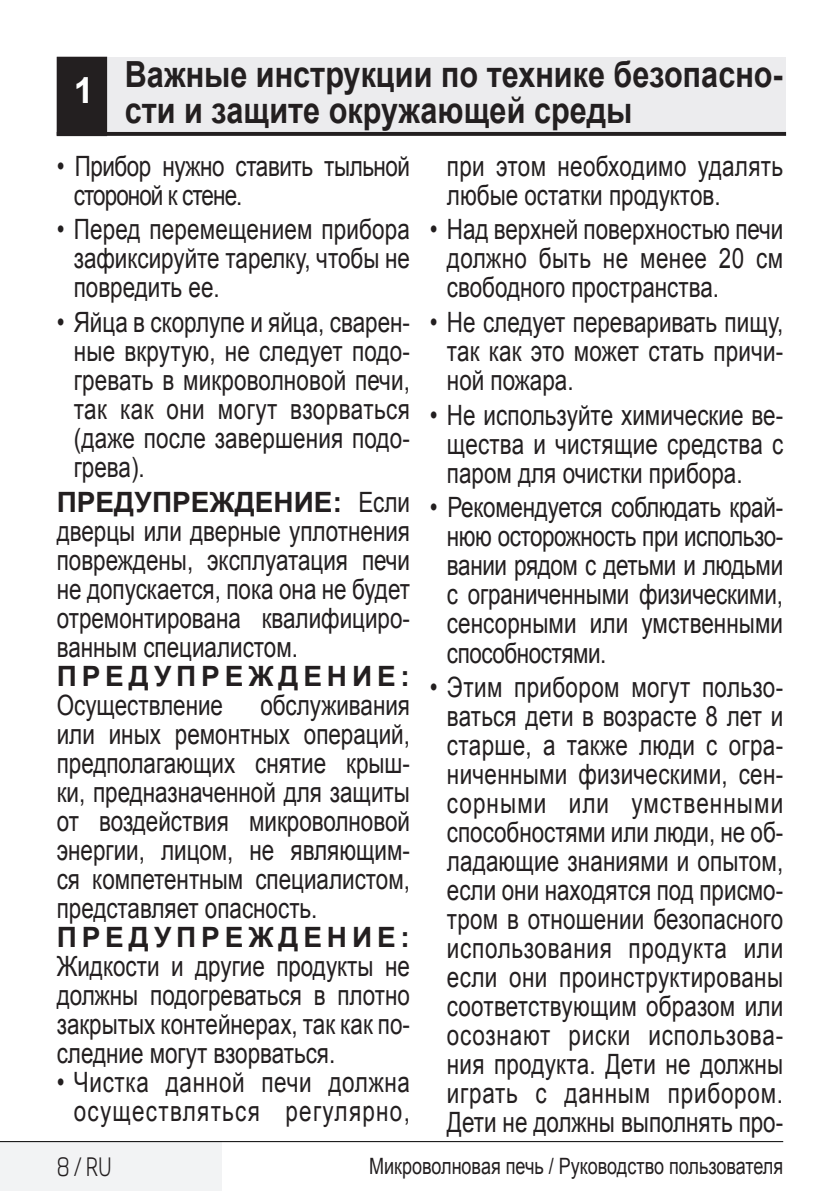
<style>
.page{position:relative;width:840px;height:1191px;background:#fff}
.page>*{position:absolute;margin:0;border:0;box-sizing:border-box;transform-origin:0 0}
.Unite_Baslik_Guvenli{font:700 36px/36px "Arial";color:#231f20;scale:.85 1}
.Guvenlik_Giris_Parag{font:28px/29px "Arial";color:#231f20;text-align:justify;scale:.8 1}
.Guvenlik_Giris_Parag-2{font:28px/29px "Arial";letter-spacing:.05em;color:#231f20;text-align:right;scale:.8 1}
.Guvenlik_Giris_Parag-3{font:28px/29px "Arial";letter-spacing:-.02em;color:#231f20;scale:.8 1}
.Guvenlik_Giris_Parag-4{font:700 28px/29px "Arial";letter-spacing:.175em;color:#231f20}
.t1{font:300 25px "Soho Gothic Pro";color:#231f20;scale:.8 1}
.t2{font:22.4px "Arial";color:#231f20;scale:.8 1}
.s1{color:#fff}
.s2{font-weight:700}
.s3{font-weight:400}
</style>
<div class="page">
<div style="left:0;top:1141px;width:221px;height:50px;background:#f2f3f4"></div>
<hr style="left:0;top:1141px;width:782px;height:1px;background:#000">
<div style="left:57px;top:57px;width:728px;height:77px;background:#ececee"></div>
<hr style="left:57px;top:132px;width:728px;height:3px;background:#231f20">
<div style="left:58px;top:58px;width:48px;height:77px;background:#231f20"></div>
<div style="left:57px;top:57px;width:50px;height:79px;border:2px solid #231f20"></div>
<p class="Unite_Baslik_Guvenli" style="left:125px;top:58px;width:775px;text-indent:-51px"><span class="s1">1</span> Важные инструкции по технике безопасно&shy;сти и защите окружающей среды</p>
<p class="Guvenlik_Giris_Parag-3" style="left:74px;top:152px;width:421px;text-indent:-17px">• Прибор нужно ставить тыльной стороной к стене.</p>
<p class="Guvenlik_Giris_Parag" style="left:74px;top:215px;width:421px;text-indent:-17px">• Перед перемещением прибора зафиксируйте тарелку, чтобы не повредить ее.</p>
<p class="Guvenlik_Giris_Parag" style="left:74px;top:308px;width:421px;text-indent:-17px">• Яйца в скорлупе и яйца, сварен&shy;ные вкрутую, не следует подо&shy;гревать в микроволновой печи, так как они могут взорваться (даже после завершения подо&shy;грева).</p>
<p class="Guvenlik_Giris_Parag" style="left:57px;top:488px;width:443px"><span class="s2">ПРЕДУПРЕЖДЕНИЕ:</span> Если дверцы или дверные уплотнения повреждены, эксплуатация печи не допускается, пока она не будет отремонтирована квалифициро&shy;ванным специалистом.</p>
<p class="Guvenlik_Giris_Parag-4" style="left:57px;top:662px;width:354px">ПРЕДУПРЕЖДЕНИЕ:<br><span class="s3">Осуществление</span></p>
<p class="Guvenlik_Giris_Parag" style="left:57px;top:691px;width:443px;text-indent:204px">обслуживания или иных ремонтных операций, предполагающих снятие крыш&shy;ки, предназначенной для защиты от воздействия микроволновой энергии, лицом, не являющим&shy;ся компетентным специалистом, представляет опасность.</p>
<p class="Guvenlik_Giris_Parag" style="left:57px;top:923px;width:443px"><span class="s2">ПРЕДУПРЕЖДЕНИЕ:<br></span>Жидкости и другие продукты не должны подогреваться в плотно закрытых контейнерах, так как по&shy;следние могут взорваться.</p>
<p class="Guvenlik_Giris_Parag-2" style="left:57px;top:1068px;width:443px">• Чистка данной печи должна осуществляться регулярно,</p>
<p class="Guvenlik_Giris_Parag" style="left:446px;top:152px;width:421px">при этом необходимо удалять любые остатки продуктов.</p>
<p class="Guvenlik_Giris_Parag" style="left:446px;top:215px;width:421px;text-indent:-17px">• Над верхней поверхностью печи должно быть не менее 20 см свободного пространства.</p>
<p class="Guvenlik_Giris_Parag" style="left:446px;top:308px;width:421px;text-indent:-17px">• Не следует переваривать пищу, так как это может стать причи&shy;ной пожара.</p>
<p class="Guvenlik_Giris_Parag" style="left:446px;top:401px;width:421px;text-indent:-17px">• Не используйте химические ве&shy;щества и чистящие средства с паром для очистки прибора.</p>
<p class="Guvenlik_Giris_Parag" style="left:446px;top:493px;width:421px;text-indent:-17px">• Рекомендуется соблюдать край&shy;нюю осторожность при использо&shy;вании рядом с детьми и людьми с ограниченными физическими, сенсорными или умственными способностями.</p>
<p class="Guvenlik_Giris_Parag" style="left:446px;top:673px;width:421px;text-indent:-17px">• Этим прибором могут пользо&shy;ваться дети в возрасте 8 лет и старше, а также люди с огра&shy;ниченными физическими, сен&shy;сорными или умственными способностями или люди, не об&shy;ладающие знаниями и опытом, если они находятся под присмо&shy;тром в отношении безопасного использования продукта или если они проинструктированы соответствующим образом или осознают риски использова&shy;ния продукта. Дети не должны играть с данным прибором.<br>Дети не должны выполнять про-</p>
<p class="t1" style="left:57px;top:1147px;width:70px">8/ RU</p>
<p class="t2" style="left:369px;top:1151px;width:518px">Микроволновая печь / Руководство пользователя</p>
</div>
